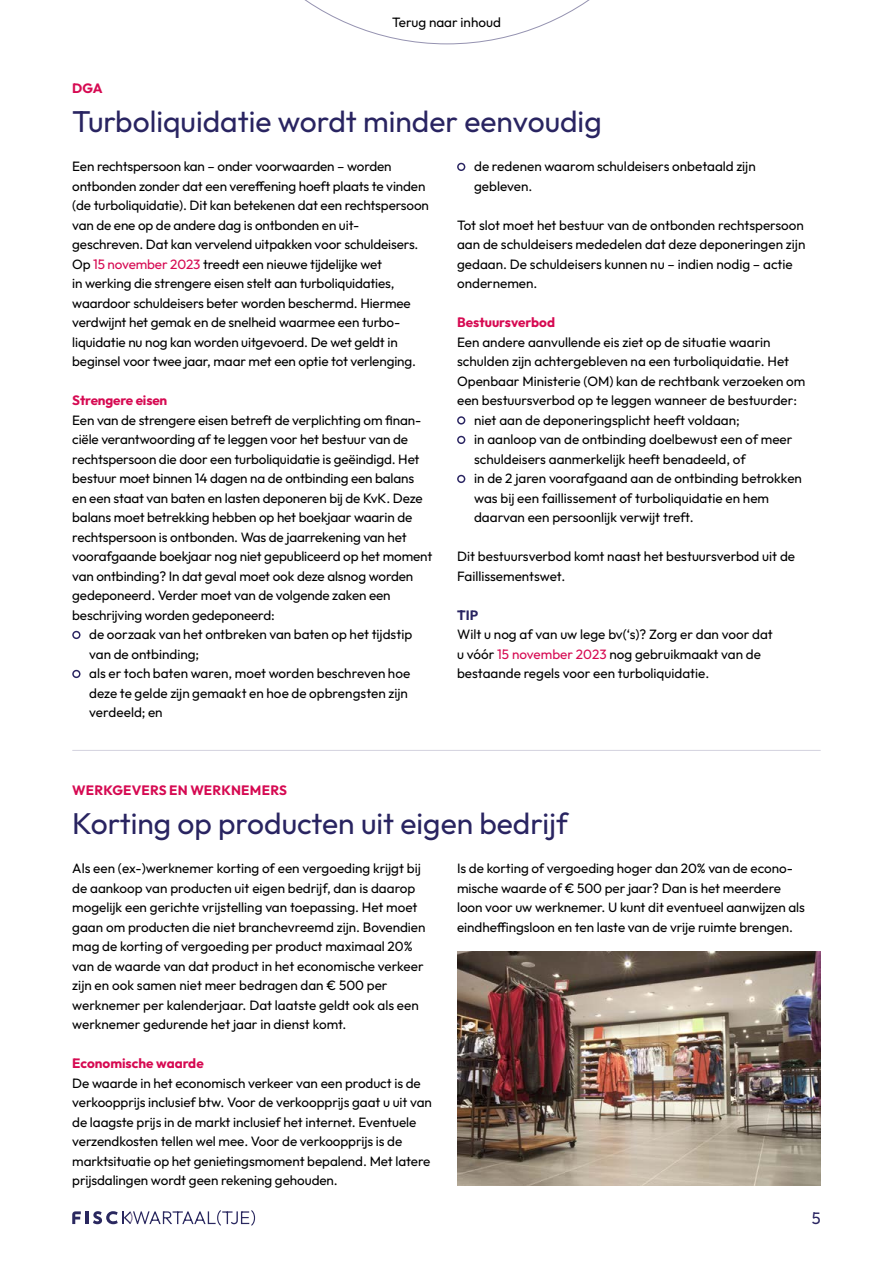
<style>
.page{position:relative;width:893px;height:1263px;background:#fff}
.page>*{position:absolute;margin:0;border:0;box-sizing:border-box;transform-origin:0 0}
.artikel_titel{font:30px "Outfit";color:#292461}
.t1{font:16.5px "Outfit";color:#292461}
.platte_tekst{font:13.5px/19.5px "Outfit";letter-spacing:-.005em;color:#000}
.tussenkopje{font:700 13.5px "Outfit";color:#d60a52}
.categorie{font:700 13.5px "Outfit";letter-spacing:.01em;color:#d60a52}
.let_op___tip{font:700 13.5px "Outfit";color:#292461}
.s1{color:#d60a52}
</style>
<div class="page">
<svg style="left:304px;top:0;width:286px;height:44px"></svg>
<svg style="left:72px;top:1210px;width:183px;height:16px"></svg>
<svg style="left:72px;top:631px;width:9px;height:8px"></svg>
<svg style="left:72px;top:670px;width:9px;height:8px"></svg>
<svg style="left:457px;top:163px;width:8px;height:8px"></svg>
<svg style="left:457px;top:416px;width:8px;height:9px"></svg>
<svg style="left:457px;top:436px;width:8px;height:8px"></svg>
<svg style="left:457px;top:475px;width:8px;height:8px"></svg>
<hr style="left:72px;top:750px;width:749px;height:1px;background:#d4d3df">
<img style="left:457px;top:951px;width:364px;height:234px">
<p class="platte_tekst" style="left:392px;top:12px;width:110px">Terug naar inhoud</p>
<p class="categorie" style="left:72px;top:81px;width:32px">DGA</p>
<p class="artikel_titel" style="left:72px;top:104px;width:531px">Turboliquidatie wordt minder eenvoudig</p>
<p class="platte_tekst" style="left:474px;top:156px;width:283px">de redenen waarom schuldeisers onbetaald zijn gebleven.</p>
<p class="platte_tekst" style="left:457px;top:215px;width:350px">Tot slot moet het bestuur van de ontbonden rechtspersoon aan de schuldeisers mededelen dat deze deponeringen zijn gedaan. De schuldeisers kunnen nu – indien nodig – actie ondernemen.</p>
<p class="tussenkopje" style="left:457px;top:315px;width:99px">Bestuursverbod</p>
<p class="platte_tekst" style="left:457px;top:332px;width:350px">Een andere aanvullende eis ziet op de situatie waarin schulden zijn achtergebleven na een turboliquidatie. Het Openbaar Ministerie (OM) kan de rechtbank verzoeken om een bestuursverbod op te leggen wanneer de bestuurder:</p>
<p class="platte_tekst" style="left:474px;top:410px;width:267px">niet aan de deponeringsplicht heeft voldaan;</p>
<p class="platte_tekst" style="left:474px;top:429px;width:320px">in aanloop van de ontbinding doelbewust een of meer schuldeisers aanmerkelijk heeft benadeeld, of</p>
<p class="platte_tekst" style="left:474px;top:468px;width:329px">in de 2 jaren voorafgaand aan de ontbinding betrokken was bij een faillissement of turboliquidatie en hem daarvan een persoonlijk verwijt treft.</p>
<p class="platte_tekst" style="left:457px;top:546px;width:340px">Dit bestuursverbod komt naast het bestuursverbod uit de<br>Faillissementswet.</p>
<p class="let_op___tip" style="left:457px;top:607px;width:23px">TIP</p>
<p class="platte_tekst" style="left:457px;top:624px;width:317px">Wilt u nog af van uw lege bv(‘s)? Zorg er dan voor dat u vóór <span class="s1">15 november 2023</span> nog gebruikmaakt van de bestaande regels voor een turboliquidatie.</p>
<p class="platte_tekst" style="left:72px;top:156px;width:358px">Een rechtspersoon kan – onder voorwaarden – worden ontbonden zonder dat een vereffening hoeft plaats te vinden (de turboliquidatie). Dit kan betekenen dat een rechtspersoon van de ene op de andere dag is ontbonden en uit&shy;geschreven. Dat kan vervelend uitpakken voor schuldeisers.<br>Op <span class="s1">15 november 2023</span> treedt een nieuwe tijdelijke wet<br>in werking die strengere eisen stelt aan turboliquidaties, waardoor schuldeisers beter worden beschermd. Hiermee verdwijnt het gemak en de snelheid waarmee een turbo&shy;liquidatie nu nog kan worden uitgevoerd. De wet geldt in beginsel voor twee jaar, maar met een optie tot verlenging.</p>
<p class="tussenkopje" style="left:72px;top:393px;width:97px">Strengere eisen</p>
<p class="platte_tekst" style="left:72px;top:410px;width:362px">Een van de strengere eisen betreft de verplichting om finan&shy;ciële verantwoording af te leggen voor het bestuur van de rechtspersoon die door een turboliquidatie is geëindigd. Het bestuur moet binnen 14 dagen na de ontbinding een balans<br>en een staat van baten en lasten deponeren bij de KvK. Deze balans moet betrekking hebben op het boekjaar waarin de rechtspersoon is ontbonden. Was de jaarrekening van het voorafgaande boekjaar nog niet gepubliceerd op het moment van ontbinding? In dat geval moet ook deze alsnog worden gedeponeerd. Verder moet van de volgende zaken een beschrijving worden gedeponeerd:</p>
<p class="platte_tekst" style="left:89px;top:624px;width:324px">de oorzaak van het ontbreken van baten op het tijdstip van de ontbinding;</p>
<p class="platte_tekst" style="left:89px;top:663px;width:323px">als er toch baten waren, moet worden beschreven hoe deze te gelde zijn gemaakt en hoe de opbrengsten zijn verdeeld; en</p>
<p class="categorie" style="left:72px;top:783px;width:216px">WERKGEVERS EN WERKNEMERS</p>
<p class="artikel_titel" style="left:72px;top:806px;width:497px">Korting op producten uit eigen bedrijf</p>
<p class="platte_tekst" style="left:457px;top:858px;width:349px">Is de korting of vergoeding hoger dan 20% van de econo&shy;mische waarde of € 500 per jaar? Dan is het meerdere loon voor uw werknemer. U kunt dit eventueel aanwijzen als eindheffingsloon en ten laste van de vrije ruimte brengen.</p>
<p class="platte_tekst" style="left:72px;top:858px;width:355px">Als een (ex-)werknemer korting of een vergoeding krijgt bij de aankoop van producten uit eigen bedrijf, dan is daarop mogelijk een gerichte vrijstelling van toepassing. Het moet gaan om producten die niet branchevreemd zijn. Bovendien mag de korting of vergoeding per product maximaal 20% van de waarde van dat product in het economische verkeer zijn en ook samen niet meer bedragen dan € 500 per werknemer per kalenderjaar. Dat laatste geldt ook als een werknemer gedurende het jaar in dienst komt.</p>
<p class="tussenkopje" style="left:72px;top:1056px;width:133px">Economische waarde</p>
<p class="platte_tekst" style="left:72px;top:1073px;width:361px">De waarde in het economisch verkeer van een product is de verkoopprijs inclusief btw. Voor de verkoopprijs gaat u uit van de laagste prijs in de markt inclusief het internet. Eventuele verzendkosten tellen wel mee. Voor de verkoopprijs is de marktsituatie op het genietingsmoment bepalend. Met latere prijsdalingen wordt geen rekening gehouden.</p>
<p class="t1" style="left:812px;top:1209px;width:10px">5</p>
</div>
